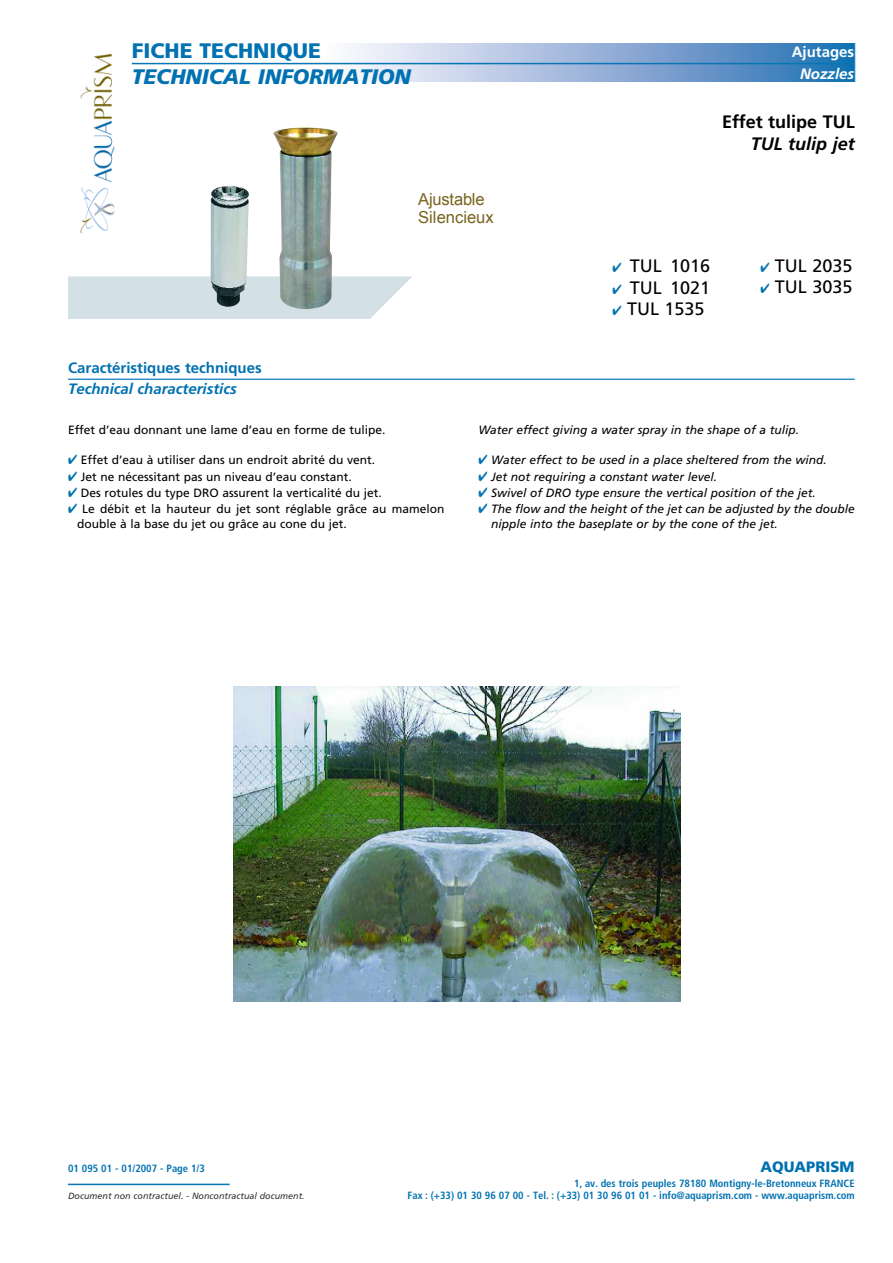
<style>
.page{position:relative;width:893px;height:1263px;background:#fff}
.page>*{position:absolute;margin:0;border:0;box-sizing:border-box;transform-origin:0 0}
.t1{font:italic 900 21px "Frutiger";color:#0071b1}
.t2{font:900 21px "Frutiger";color:#0071b1}
.t3{font:18px "Frutiger";color:#000}
.t4{font:700 18px "Frutiger";color:#000}
.t5{font:italic 700 18px "Frutiger";color:#000}
.t6{font:16.5px/18.9px "Arial";color:#78641e}
.t7{font:700 15px "Frutiger";color:#0071b1}
.t8{font:italic 700 15px "Frutiger";color:#0071b1}
.t9{font:900 15px "Frutiger";color:#0071b1}
.t10{font:700 15px "Frutiger";color:#fff}
.t11{font:italic 700 15px "Frutiger";color:#fff}
.t12{font:italic 12px/15px "Frutiger";color:#000}
.t13{font:12px/15px "Frutiger";color:#000}
.t14{font:700 condensed 10.5px/12.9px "Frutiger";color:#0071b1;text-align:right}
.t15{font:italic 9px "Frutiger";color:#333}
.s1{color:#0071b1}
</style>
<div class="page">
<img style="left:323px;top:44px;width:532px;height:37px">
<svg style="left:68px;top:276px;width:344px;height:43px;background:#d6e2e8"></svg>
<img style="left:210px;top:186px;width:39px;height:121px">
<img style="left:273px;top:127px;width:65px;height:182px">
<img style="left:234px;top:687px;width:446px;height:314px">
<hr style="left:68px;top:379px;width:787px;height:1px;background:#0876b4">
<hr style="left:68px;top:1183px;width:162px;height:2px;background:#0876b4">
<hr style="left:132px;top:63px;width:721px;height:1px;background:#0876b4">
<img style="left:80px;top:53px;width:35px;height:180px">
<h1 class="t2" style="left:132px;top:43px;width:191px">FICHE TECHNIQUE</h1>
<p class="t10" style="left:792px;top:46px;width:64px">Ajutages</p>
<h1 class="t1" style="left:132px;top:68px;width:280px">TECHNICAL INFORMATION</h1>
<p class="t11" style="left:800px;top:68px;width:56px">Nozzles</p>
<h2 class="t4" style="left:722px;top:115px;width:134px">Effet tulipe TUL</h2>
<h2 class="t5" style="left:751px;top:136px;width:106px">TUL tulip jet</h2>
<h3 class="t6" style="left:418px;top:189px;width:77px">Ajustable<br>Silencieux</h3>
<p class="t7" style="left:68px;top:361px;width:195px">Caractéristiques techniques</p>
<p class="t8" style="left:68px;top:382px;width:170px">Technical characteristics</p>
<p class="t13" style="left:68px;top:424px;width:319px">Effet d’eau donnant une lame d’eau en forme de tulipe.</p>
<p class="t13" style="left:68px;top:454px;width:309px"><span class="s1">✔</span> Effet d’eau à utiliser dans un endroit abrité du vent.</p>
<p class="t13" style="left:68px;top:470px;width:285px"><span class="s1">✔</span> Jet ne nécessitant pas un niveau d’eau constant.</p>
<p class="t13" style="left:68px;top:486px;width:315px"><span class="s1">✔</span> Des rotules du type DRO assurent la verticalité du jet.</p>
<p class="t13" style="left:77px;top:502px;width:369px;text-indent:-9px"><span class="s1">✔</span> Le débit et la hauteur du jet sont réglable grâce au mamelon double à la base du jet ou grâce au cone du jet.</p>
<h2 class="t3" style="left:612px;top:258px;width:99px"><span class="s1">✔</span> TUL 1016</h2>
<h2 class="t3" style="left:612px;top:280px;width:99px"><span class="s1">✔</span> TUL 1021</h2>
<h2 class="t3" style="left:612px;top:302px;width:94px"><span class="s1">✔</span> TUL 1535</h2>
<h2 class="t3" style="left:760px;top:258px;width:94px"><span class="s1">✔</span> TUL 2035</h2>
<h2 class="t3" style="left:760px;top:279px;width:94px"><span class="s1">✔</span> TUL 3035</h2>
<p class="t12" style="left:478px;top:424px;width:322px">Water effect giving a water spray in the shape of a tulip.</p>
<p class="t12" style="left:478px;top:454px;width:350px"><span class="s1">✔</span> Water effect to be used in a place sheltered from the wind.</p>
<p class="t12" style="left:478px;top:470px;width:240px"><span class="s1">✔</span> Jet not requiring a constant water level.</p>
<p class="t12" style="left:478px;top:486px;width:339px"><span class="s1">✔</span> Swivel of DRO type ensure the vertical position of the jet.</p>
<p class="t12" style="left:491px;top:502px;width:365px;text-indent:-13px"><span class="s1">✔</span> The flow and the height of the jet can be adjusted by the double nipple into the baseplate or by the cone of the jet.</p>
<p class="t14" style="left:68px;top:1163px;width:138px">01 095 01 - 01/2007 - Page 1/3</p>
<p class="t15" style="left:68px;top:1193px;width:238px">Document non contractuel. - Noncontractual document.</p>
<p class="t9" style="left:760px;top:1161px;width:96px">AQUAPRISM</p>
<p class="t14" style="left:408px;top:1177px;width:448px">1, av. des trois peuples 78180 Montigny-le-Bretonneux FRANCE<br>Fax : (+33) 01 30 96 07 00 - Tel. : (+33) 01 30 96 01 01 - info@aquaprism.com - www.aquaprism.com</p>
</div>
